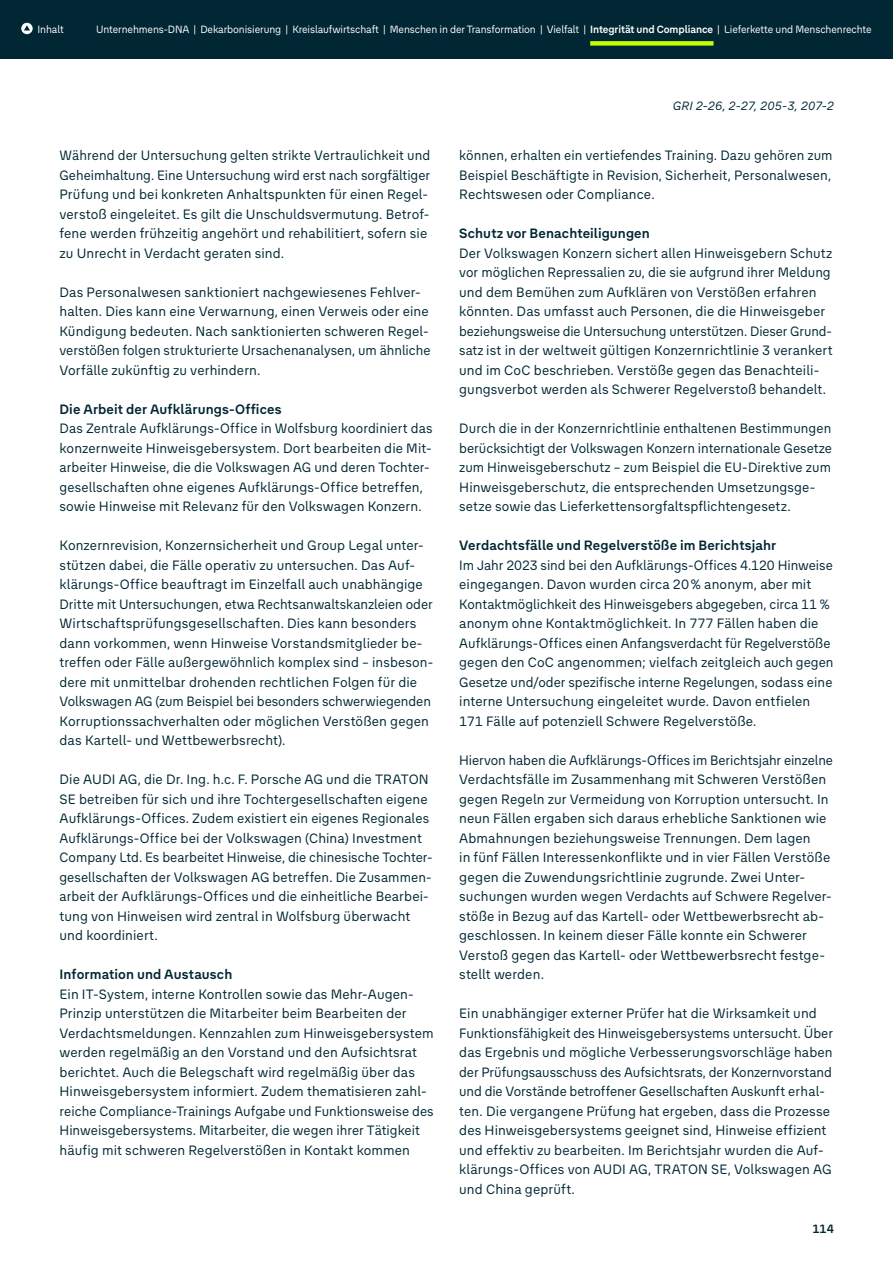
<style>
.page{position:relative;width:893px;height:1263px;background:#fff}
.page>*{position:absolute;margin:0;border:0;box-sizing:border-box;transform-origin:0 0}
.t1{font:13.5px/19.5px "The Group TEXT Pro";letter-spacing:.005em;color:#002733}
.t2{font:700 13.5px "The Group TEXT Pro";letter-spacing:.01em;color:#002733}
.t3{font:italic 12px "The Group TEXT Pro";letter-spacing:.01em;color:#002733}
.t4{font:700 12px "The Group TEXT Pro";color:#002733}
.t5{font:10.5px "The Group TEXT Pro";letter-spacing:-.01em;color:#fff}
.s1{font-weight:700}
</style>
<div class="page">
<div style="left:0;top:0;width:893px;height:59px;background:#002733"></div>
<svg style="left:21px;top:23px;width:12px;height:11px"></svg>
<svg style="left:24px;top:25px;width:6px;height:6px"></svg>
<div style="left:590px;top:41px;width:123px;height:5px;background:#c2fe06"></div>
<p class="t5" style="left:38px;top:21px;width:28px">Inhalt</p>
<p class="t5" style="left:96px;top:21px;width:777px">Unternehmens-DNA | Dekarbonisierung | Kreislaufwirtschaft | Menschen in der Transformation | Vielfalt | <span class="s1">Integrität und Compliance</span> | Lieferkette und Menschenrechte</p>
<p class="t1" style="left:60px;top:145px;width:372px">Während der Untersuchung gelten strikte Vertraulichkeit und Geheimhaltung. Eine Untersuchung wird erst nach sorgfältiger Prüfung und bei konkreten Anhaltspunkten für einen Regel&shy;verstoß eingeleitet. Es gilt die Unschuldsvermutung. Betrof&shy;fene werden frühzeitig angehört und rehabilitiert, sofern sie zu Unrecht in Verdacht geraten sind.</p>
<p class="t1" style="left:60px;top:281px;width:373px">Das Personalwesen sanktioniert nachgewiesenes Fehlver&shy;halten. Dies kann eine Verwarnung, einen Verweis oder eine Kündigung bedeuten. Nach sanktionierten schweren Regel&shy;verstößen folgen strukturierte Ursachenanalysen, um ähnliche Vorfälle zukünftig zu verhindern.</p>
<p class="t2" style="left:60px;top:399px;width:224px">Die Arbeit der Aufklärungs-Offices</p>
<p class="t1" style="left:60px;top:418px;width:375px">Das Zentrale Aufklärungs-Office in Wolfsburg koordiniert das konzernweite Hinweisgebersystem. Dort bearbeiten die Mit&shy;arbeiter Hinweise, die die Volkswagen AG und deren Tochter&shy;gesellschaften ohne eigenes Aufklärungs-Office betreffen, sowie Hinweise mit Relevanz für den Volkswagen Konzern.</p>
<p class="t1" style="left:60px;top:535px;width:375px">Konzernrevision, Konzernsicherheit und Group Legal unter&shy;stützen dabei, die Fälle operativ zu untersuchen. Das Auf&shy;klärungs-Office beauftragt im Einzelfall auch unabhängige Dritte mit Untersuchungen, etwa Rechtsanwaltskanzleien oder Wirtschaftsprüfungsgesellschaften. Dies kann besonders dann vorkommen, wenn Hinweise Vorstandsmitglieder be&shy;treffen oder Fälle außergewöhnlich komplex sind – insbeson&shy;dere mit unmittelbar drohenden rechtlichen Folgen für die Volkswagen AG (zum Beispiel bei besonders schwerwiegenden Korruptionssachverhalten oder möglichen Verstößen gegen das Kartell- und Wettbewerbsrecht).</p>
<p class="t1" style="left:60px;top:769px;width:374px">Die AUDI AG, die Dr. Ing. h.c. F. Porsche AG und die TRATON SE betreiben für sich und ihre Tochtergesellschaften eigene Aufklärungs-Offices. Zudem existiert ein eigenes Regionales Aufklärungs-Office bei der Volkswagen (China) Investment Company Ltd. Es bearbeitet Hinweise, die chinesische Tochter&shy;gesellschaften der Volkswagen AG betreffen. Die Zusammen&shy;arbeit der Aufklärungs-Offices und die einheitliche Bearbei&shy;tung von Hinweisen wird zentral in Wolfsburg überwacht und koordiniert.</p>
<p class="t2" style="left:60px;top:964px;width:174px">Information und Austausch</p>
<p class="t1" style="left:60px;top:983px;width:376px">Ein IT-System, interne Kontrollen sowie das Mehr-Augen-Prinzip unterstützen die Mitarbeiter beim Bearbeiten der Verdachtsmeldungen. Kennzahlen zum Hinweisgebersystem werden regelmäßig an den Vorstand und den Aufsichtsrat berichtet. Auch die Belegschaft wird regelmäßig über das Hinweisgebersystem informiert. Zudem thematisieren zahl&shy;reiche Compliance-Trainings Aufgabe und Funktionsweise des Hinweisgebersystems. Mitarbeiter, die wegen ihrer Tätigkeit häufig mit schweren Regelverstößen in Kontakt kommen</p>
<p class="t3" style="left:673px;top:97px;width:163px">GRI 2-26, 2-27, 205-3, 207-2</p>
<p class="t1" style="left:459px;top:145px;width:375px;text-align:justify">können, erhalten ein vertiefendes Training. Dazu gehören zum Beispiel Beschäftigte in Revision, Sicherheit, Personalwesen, Rechtswesen oder Compliance.</p>
<p class="t2" style="left:459px;top:223px;width:192px">Schutz vor Benachteiligungen</p>
<p class="t1" style="left:459px;top:242px;width:375px">Der Volkswagen Konzern sichert allen Hinweisgebern Schutz vor möglichen Repressalien zu, die sie aufgrund ihrer Meldung und dem Bemühen zum Aufklären von Verstößen erfahren könnten. Das umfasst auch Personen, die die Hinweisgeber beziehungsweise die Untersuchung unterstützen. Dieser Grund&shy;satz ist in der weltweit gültigen Konzernrichtlinie 3 verankert und im CoC beschrieben. Verstöße gegen das Benachteili&shy;gungsverbot werden als Schwerer Regelverstoß behandelt.</p>
<p class="t1" style="left:459px;top:418px;width:374px">Durch die in der Konzernrichtlinie enthaltenen Bestimmungen berücksichtigt der Volkswagen Konzern internationale Gesetze zum Hinweisgeberschutz – zum Beispiel die EU-Direktive zum Hinweisgeberschutz, die entsprechenden Umsetzungsge&shy;setze sowie das Lieferkettensorgfaltspflichtengesetz.</p>
<p class="t2" style="left:459px;top:535px;width:319px">Verdachtsfälle und Regelverstöße im Berichtsjahr</p>
<p class="t1" style="left:459px;top:554px;width:376px">Im Jahr 2023 sind bei den Aufklärungs-Offices 4.120 Hinweise eingegangen. Davon wurden circa 20 % anonym, aber mit Kontaktmöglichkeit des Hinweisgebers abgegeben, circa 11 % anonym ohne Kontaktmöglichkeit. In 777 Fällen haben die Aufklärungs-Offices einen Anfangsverdacht für Regelverstöße gegen den CoC angenommen; vielfach zeitgleich auch gegen Gesetze und/oder spezifische interne Regelungen, sodass eine interne Untersuchung eingeleitet wurde. Davon entfielen 171 Fälle auf potenziell Schwere Regelverstöße.</p>
<p class="t1" style="left:459px;top:749px;width:375px">Hiervon haben die Aufklärungs-Offices im Berichtsjahr einzelne Verdachtsfälle im Zusammenhang mit Schweren Verstößen gegen Regeln zur Vermeidung von Korruption untersucht. In neun Fällen ergaben sich daraus erhebliche Sanktionen wie Abmahnungen beziehungsweise Trennungen. Dem lagen<br>in fünf Fällen Interessenkonflikte und in vier Fällen Verstöße gegen die Zuwendungsrichtlinie zugrunde. Zwei Unter&shy;suchungen wurden wegen Verdachts auf Schwere Regelver&shy;stöße in Bezug auf das Kartell- oder Wettbewerbsrecht ab&shy;geschlossen. In keinem dieser Fälle konnte ein Schwerer Verstoß gegen das Kartell- oder Wettbewerbsrecht festge&shy;stellt werden.</p>
<p class="t1" style="left:459px;top:1003px;width:375px">Ein unabhängiger externer Prüfer hat die Wirksamkeit und Funktionsfähigkeit des Hinweisgebersystems untersucht. Über das Ergebnis und mögliche Verbesserungsvorschläge haben der Prüfungsausschuss des Aufsichtsrats, der Konzernvorstand und die Vorstände betroffener Gesellschaften Auskunft erhal&shy;ten. Die vergangene Prüfung hat ergeben, dass die Prozesse des Hinweisgebersystems geeignet sind, Hinweise effizient und effektiv zu bearbeiten. Im Berichtsjahr wurden die Auf&shy;klärungs-Offices von AUDI AG, TRATON SE, Volkswagen AG und China geprüft.</p>
<p class="t4" style="left:812px;top:1219px;width:23px">114</p>
</div>
